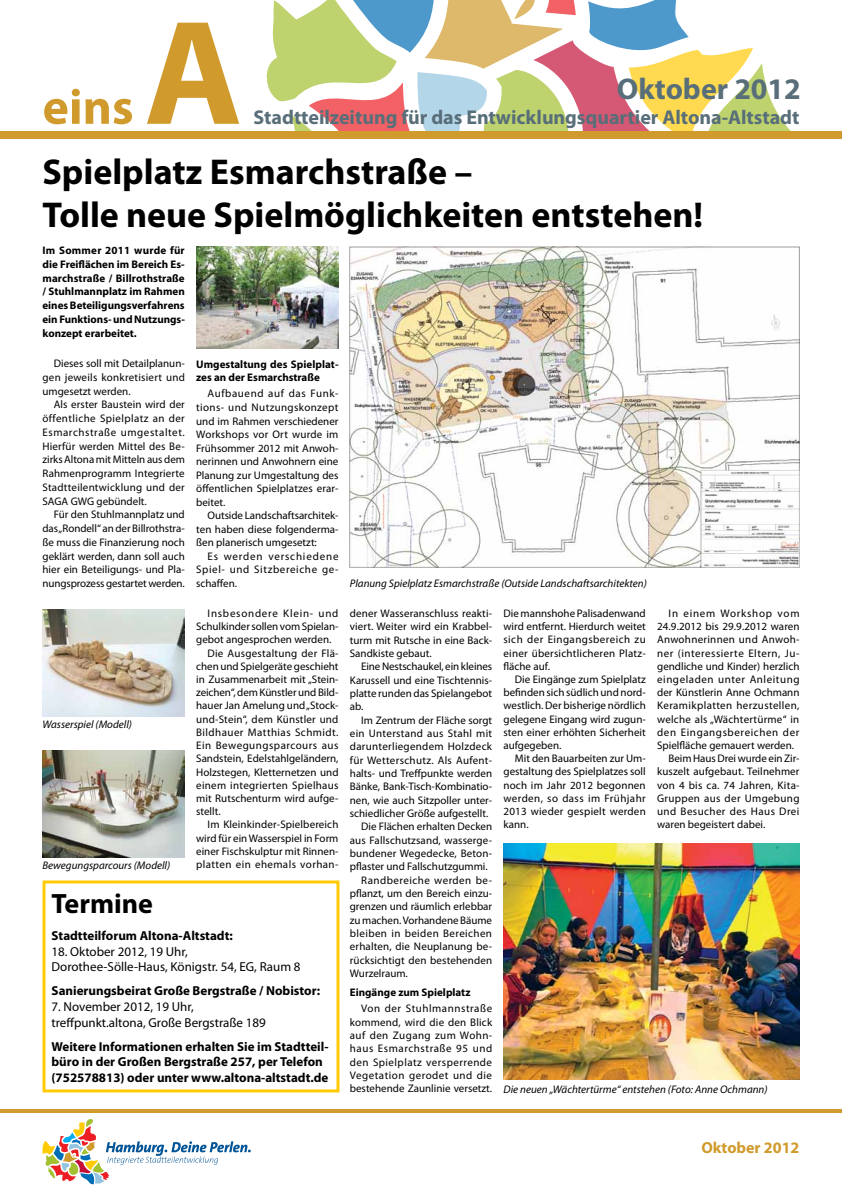
<style>
.page{position:relative;width:842px;height:1191px;background:#fff}
.page>*{position:absolute;margin:0;border:0;box-sizing:border-box;transform-origin:0 0}
.t1{font:700 150px "Myriad Pro";color:#d09b2c}
.t2{font:700 50px "Myriad Pro";color:#d09b2c}
.t3{font:700 36px/43.2px "Myriad Pro";color:#000}
.t4{font:700 30px "Myriad Pro";color:#586e79}
.t5{font:700 28px "Myriad Pro";color:#000}
.t6{font:700 20px "Myriad Pro";color:#586e79}
.t7{font:700 16px "Myriad Pro";color:#d09b2c}
.t8{font:700 13px/15.6px "Myriad Pro";color:#000}
.t9{font:13px/15.6px "Myriad Pro";color:#000}
.t10{font:11px/13.7px "Myriad Pro";letter-spacing:.005em;color:#000;text-align:justify}
.t11{font:700 11px/13.7px "Myriad Pro";color:#000;text-align:justify}
.t12{font:italic 11px "Myriad Pro";color:#000}
.t13{font:11px "Myriad Pro";letter-spacing:.025em;color:#000}
.t14{font:11px "Myriad Pro";letter-spacing:.035em;color:#000}
.t15{font:11px "Myriad Pro";letter-spacing:.03em;color:#000}
.t16{font:11px "Myriad Pro";letter-spacing:.045em;color:#000}
.t17{font:11px "Myriad Pro";letter-spacing:.04em;color:#000}
.t18{font:11px "Myriad Pro";letter-spacing:.07em;color:#000}
.t19{font:11px "Myriad Pro";letter-spacing:.05em;color:#000}
.t20{font:11px "Myriad Pro";letter-spacing:.055em;color:#000}
</style>
<div class="page">
<svg style="left:266px;top:0;width:525px;height:131px"></svg>
<svg style="left:43px;top:1119px;width:208px;height:65px"></svg>
<hr style="left:0;top:1109px;width:842px;height:3px;background:#d09b2c">
<div style="left:0;top:131px;width:842px;height:7px;background:#d09b2c"></div>
<div style="left:43px;top:880px;width:296px;height:212px;border:3px solid #ffcb05"></div>
<img style="left:196px;top:247px;width:142px;height:102px">
<img style="left:43px;top:750px;width:142px;height:107px">
<img style="left:43px;top:609px;width:142px;height:107px">
<img style="left:350px;top:247px;width:449px;height:320px">
<img style="left:503px;top:843px;width:296px;height:237px">
<h2 class="t2" style="left:43px;top:74px;width:93px">eins</h2>
<h1 class="t1" style="left:144px;top:-25px;width:100px">A</h1>
<h3 class="t4" style="left:617px;top:69px;width:185px">Oktober 2012</h3>
<h3 class="t6" style="left:254px;top:104px;width:547px">Stadtteilzeitung für das Entwicklungsquartier Altona-Altstadt</h3>
<h3 class="t3" style="left:43px;top:149px;width:662px">Spielplatz Esmarchstraße –<br>Tolle neue Spielmöglichkeiten entstehen!</h3>
<p class="t11" style="left:43px;top:243px;width:144px">Im Sommer 2011 wurde für die Freiflächen im Bereich Es&shy;marchstraße / Billrothstraße / Stuhlmannplatz im Rahmen eines Beteiligungsverfahrens ein Funktions- und Nutzungs&shy;konzept erarbeitet.</p>
<p class="t10" style="left:43px;top:356px;width:144px;text-indent:11px">Dieses soll mit Detailplanun&shy;gen jeweils konkretisiert und umgesetzt werden.</p>
<p class="t10" style="left:43px;top:398px;width:144px;text-indent:11px">Als erster Baustein wird der öffentliche Spielplatz an der Esmarchstraße umgestaltet.<br>Hierfür werden Mittel des Be&shy;zirks Altona mit Mitteln aus dem Rahmenprogramm Integrierte Stadtteilentwicklung und der SAGA GWG gebündelt.</p>
<p class="t10" style="left:43px;top:507px;width:144px;text-indent:11px">Für den Stuhlmannplatz und das „Rondell“ an der Billrothstra&shy;ße muss die Finanzierung noch geklärt werden, dann soll auch hier ein Beteiligungs- und Pla&shy;nungsprozess gestartet werden.</p>
<p class="t11" style="left:196px;top:357px;width:144px">Umgestaltung des Spielplat&shy;zes an der Esmarchstraße</p>
<p class="t10" style="left:196px;top:387px;width:144px;text-indent:11px">Aufbauend auf das Funk&shy;tions- und Nutzungskonzept und im Rahmen verschiedener Workshops vor Ort wurde im Frühsommer 2012 mit Anwoh&shy;nerinnen und Anwohnern eine Planung zur Umgestaltung des öffentlichen Spielplatzes erar&shy;beitet.</p>
<p class="t10" style="left:196px;top:508px;width:144px;text-indent:11px">Outside Landschaftsarchitek&shy;ten haben diese folgenderma&shy;ßen planerisch umgesetzt:</p>
<p class="t10" style="left:196px;top:549px;width:144px;text-indent:11px">Es werden verschiedene Spiel- und Sitzbereiche ge&shy;schaffen.</p>
<p class="t18" style="left:208px;top:606px;width:132px">Insbesondere Klein- und</p>
<p class="t10" style="left:196px;top:619px;width:144px">Schulkinder sollen vom Spielan-</p>
<p class="t10" style="left:196px;top:633px;width:137px">gebot angesprochen werden.</p>
<p class="t13" style="left:208px;top:646px;width:133px">Die Ausgestaltung der Flä-</p>
<p class="t10" style="left:196px;top:659px;width:144px">chen und Spielgeräte geschieht</p>
<p class="t10" style="left:196px;top:672px;width:144px">in Zusammenarbeit mit „Stein-</p>
<p class="t10" style="left:196px;top:685px;width:144px">zeichen“, dem Künstler und Bild-</p>
<p class="t10" style="left:196px;top:699px;width:144px">hauer Jan Amelung und „Stock-</p>
<p class="t10" style="left:196px;top:712px;width:144px">und-Stein“, dem Künstler und</p>
<p class="t17" style="left:196px;top:725px;width:144px">Bildhauer Matthias Schmidt.</p>
<p class="t16" style="left:196px;top:738px;width:144px">Ein Bewegungsparcours aus</p>
<p class="t10" style="left:196px;top:751px;width:144px">Sandstein, Edelstahlgeländern,</p>
<p class="t10" style="left:196px;top:765px;width:144px">Holzstegen, Kletternetzen und</p>
<p class="t13" style="left:196px;top:778px;width:144px">einem integrierten Spielhaus</p>
<p class="t10" style="left:196px;top:791px;width:144px">mit Rutschenturm wird aufge-</p>
<p class="t10" style="left:196px;top:804px;width:26px">stellt.</p>
<p class="t10" style="left:208px;top:817px;width:132px">Im Kleinkinder-Spielbereich</p>
<p class="t10" style="left:196px;top:831px;width:144px">wird für ein Wasserspiel in Form</p>
<p class="t10" style="left:196px;top:844px;width:144px">einer Fischskulptur mit Rinnen-</p>
<p class="t14" style="left:196px;top:857px;width:144px">platten ein ehemals vorhan-</p>
<p class="t12" style="left:350px;top:576px;width:298px">Planung Spielplatz Esmarchstraße (Outside Landschaftsarchitekten)</p>
<p class="t10" style="left:503px;top:606px;width:144px;line-height:13.2px">Die mannshohe Palisadenwand wird entfernt. Hierdurch weitet sich der Eingangsbereich zu einer übersichtlicheren Platz&shy;fläche auf.</p>
<p class="t10" style="left:503px;top:672px;width:144px;line-height:13.2px;text-indent:11px">Die Eingänge zum Spielplatz befinden sich südlich und nord&shy;westlich. Der bisherige nördlich gelegene Eingang wird zugun&shy;sten einer erhöhten Sicherheit aufgegeben.</p>
<p class="t10" style="left:503px;top:752px;width:144px;line-height:13.2px;text-indent:11px">Mit den Bauarbeiten zur Um&shy;gestaltung des Spielplatzes soll noch im Jahr 2012 begonnen werden, so dass im Frühjahr 2013 wieder gespielt werden kann.</p>
<p class="t18" style="left:668px;top:606px;width:132px">In einem Workshop vom</p>
<p class="t10" style="left:657px;top:619px;width:144px">24.9.2012 bis 29.9.2012 waren</p>
<p class="t13" style="left:657px;top:633px;width:144px">Anwohnerinnen und Anwoh-</p>
<p class="t16" style="left:657px;top:646px;width:144px">ner (interessierte Eltern, Ju-</p>
<p class="t10" style="left:657px;top:659px;width:144px">gendliche und Kinder) herzlich</p>
<p class="t19" style="left:657px;top:672px;width:144px">eingeladen unter Anleitung</p>
<p class="t10" style="left:657px;top:685px;width:144px">der Künstlerin Anne Ochmann</p>
<p class="t14" style="left:657px;top:699px;width:144px">Keramikplatten herzustellen,</p>
<p class="t10" style="left:657px;top:712px;width:144px">welche als „Wächtertürme“ in</p>
<p class="t20" style="left:657px;top:725px;width:144px">den Eingangsbereichen der</p>
<p class="t10" style="left:657px;top:738px;width:138px">Spielfläche gemauert werden.</p>
<p class="t10" style="left:668px;top:751px;width:132px">Beim Haus Drei wurde ein Zir-</p>
<p class="t10" style="left:657px;top:764px;width:144px">kuszelt aufgebaut. Teilnehmer</p>
<p class="t13" style="left:657px;top:778px;width:144px">von 4 bis ca. 74 Jahren, Kita-</p>
<p class="t15" style="left:657px;top:791px;width:144px">Gruppen aus der Umgebung</p>
<p class="t14" style="left:657px;top:804px;width:144px">und Besucher des Haus Drei</p>
<p class="t10" style="left:657px;top:817px;width:110px">waren begeistert dabei.</p>
<p class="t10" style="left:350px;top:606px;width:144px;line-height:13.3px">dener Wasseranschluss reakti&shy;viert. Weiter wird ein Krabbel&shy;turm mit Rutsche in eine Back-Sandkiste gebaut.</p>
<p class="t10" style="left:350px;top:660px;width:144px;line-height:13.3px;text-indent:11px">Eine Nestschaukel, ein kleines Karussell und eine Tischtennis&shy;platte runden das Spielangebot ab.</p>
<p class="t10" style="left:361px;top:713px;width:132px">Im Zentrum der Fläche sorgt</p>
<p class="t15" style="left:350px;top:726px;width:144px">ein Unterstand aus Stahl mit</p>
<p class="t13" style="left:350px;top:740px;width:144px">darunterliegendem Holzdeck</p>
<p class="t15" style="left:350px;top:753px;width:144px">für Wetterschutz. Als Aufent-</p>
<p class="t10" style="left:350px;top:766px;width:144px">halts- und Treffpunkte werden</p>
<p class="t10" style="left:350px;top:779px;width:144px">Bänke, Bank-Tisch-Kombinatio-</p>
<p class="t10" style="left:350px;top:793px;width:144px">nen, wie auch Sitzpoller unter-</p>
<p class="t10" style="left:350px;top:806px;width:140px">schiedlicher Größe aufgestellt.</p>
<p class="t10" style="left:361px;top:819px;width:132px">Die Flächen erhalten Decken</p>
<p class="t10" style="left:350px;top:833px;width:144px">aus Fallschutzsand, wasserge-</p>
<p class="t10" style="left:350px;top:846px;width:144px">bundener Wegedecke, Beton-</p>
<p class="t10" style="left:350px;top:859px;width:139px">pflaster und Fallschutzgummi.</p>
<p class="t17" style="left:361px;top:873px;width:132px">Randbereiche werden be-</p>
<p class="t10" style="left:350px;top:886px;width:144px">pflanzt, um den Bereich einzu-</p>
<p class="t10" style="left:350px;top:899px;width:144px">grenzen und räumlich erlebbar</p>
<p class="t10" style="left:350px;top:913px;width:144px">zu machen. Vorhandene Bäume</p>
<p class="t14" style="left:350px;top:926px;width:144px">bleiben in beiden Bereichen</p>
<p class="t10" style="left:350px;top:939px;width:144px">erhalten, die Neuplanung be-</p>
<p class="t10" style="left:350px;top:953px;width:144px">rücksichtigt den bestehenden</p>
<p class="t10" style="left:350px;top:966px;width:59px">Wurzelraum.</p>
<p class="t11" style="left:350px;top:985px;width:122px">Eingänge zum Spielplatz</p>
<p class="t10" style="left:350px;top:1001px;width:144px;line-height:13.3px;text-indent:11px">Von der Stuhlmannstraße kommend, wird die den Blick auf den Zugang zum Wohn&shy;haus Esmarchstraße 95 und den Spielplatz versperrende Vegetation gerodet und die bestehende Zaunlinie versetzt.</p>
<p class="t12" style="left:43px;top:717px;width:91px">Wasserspiel (Modell)</p>
<p class="t12" style="left:43px;top:858px;width:129px">Bewegungsparcours (Modell)</p>
<h3 class="t5" style="left:52px;top:885px;width:103px">Termine</h3>
<p class="t8" style="left:52px;top:927px;width:183px">Stadtteilforum Altona-Altstadt:</p>
<p class="t9" style="left:52px;top:943px;width:251px">18. Oktober 2012, 19 Uhr,<br>Dorothee-Sölle-Haus, Königstr. 54, EG, Raum 8</p>
<p class="t8" style="left:52px;top:982px;width:270px">Sanierungsbeirat Große Bergstraße / Nobistor:</p>
<p class="t9" style="left:52px;top:998px;width:216px">7. November 2012, 19 Uhr, treffpunkt.altona, Große Bergstraße 189</p>
<p class="t8" style="left:52px;top:1038px;width:279px">Weitere Informationen erhalten Sie im Stadtteil&shy;büro in der Großen Bergstraße 257, per Telefon (752578813) oder unter www.altona-altstadt.de</p>
<p class="t12" style="left:503px;top:1082px;width:266px">Die neuen „Wächtertürme“ entstehen (Foto: Anne Ochmann)</p>
<h3 class="t7" style="left:701px;top:1137px;width:100px">Oktober 2012</h3>
</div>
